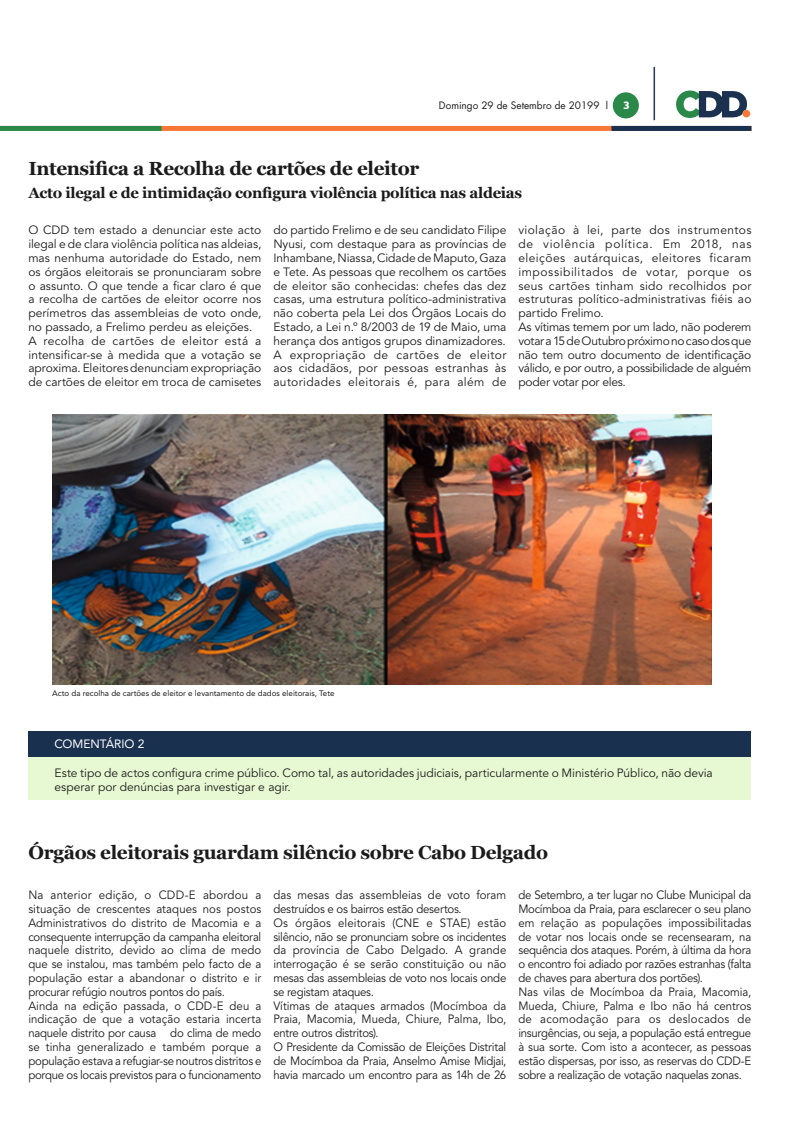
<style>
.page{position:relative;width:794px;height:1134px;background:#fff}
.page>*{position:absolute;margin:0;border:0;box-sizing:border-box;transform-origin:0 0}
.t1{font:700 19px "Georgia";letter-spacing:-.02em;color:#1c1b1c}
.t2{font:700 15px "Georgia";letter-spacing:-.02em;color:#1c1b1c}
.t3{font:12px/13.8px "Avenir LT Std";letter-spacing:-.01em;color:#1c1b1c;text-align:justify}
.t4{font:12px/13.8px "Avenir LT Std";letter-spacing:-.01em;color:#1c1b1c;text-align:justify;scale:.95 1}
.t5{font:12px/13.8px "Avenir LT Std";letter-spacing:-.01em;color:#1c1b1c;text-align:justify;scale:.96 1}
.t6{font:12px "Avenir LT Std";letter-spacing:-.005em;color:#fff}
.t7{font:10px "Futura LT";color:#1c1b1c}
.t8{font:700 10px "Popular";color:#fff}
.No_Spacing{font:8px "Avenir";color:#1c1b1c}
</style>
<div class="page">
<div style="left:0;top:126px;width:751px;height:5px;background:#f77737"></div>
<div style="left:0;top:126px;width:162px;height:5px;background:#2a8849"></div>
<div style="left:611px;top:126px;width:140px;height:5px;background:#19304f"></div>
<div style="left:613px;top:92px;width:26px;height:26px;background:#2a8849;border-radius:50%"></div>
<svg style="left:676px;top:91px;width:74px;height:27px"></svg>
<img style="left:653px;top:66px;width:3px;height:55px">
<div style="left:28px;top:731px;width:723px;height:69px;background:#e7f9d2"></div>
<div style="left:28px;top:731px;width:723px;height:26px;background:#19304f"></div>
<img style="left:52px;top:414px;width:659px;height:270px">
<p class="t7" style="left:439px;top:99px;width:171px">Domingo 29 de Setembro de 20199 l</p>
<p class="t8" style="left:623px;top:98px;width:7px">3</p>
<p class="t1" style="left:28px;top:156px;width:392px">Intensifica a Recolha de cartões de eleitor</p>
<p class="t2" style="left:28px;top:183px;width:495px">Acto ilegal e de intimidação configura violência política nas aldeias</p>
<p class="t3" style="left:28px;top:224px;width:234px">O CDD tem estado a denunciar este acto ilegal e de clara violência política nas aldeias, mas nenhuma autoridade do Estado, nem os órgãos eleitorais se pronunciaram sobre o assunto. O que tende a ficar claro é que a recolha de cartões de eleitor ocorre nos perímetros das assembleias de voto onde, no passado, a Frelimo perdeu as eleições.</p>
<p class="t3" style="left:28px;top:334px;width:234px">A recolha de cartões de eleitor está a intensificar-se à medida que a votação se aproxima. Eleitores denunciam expropriação de cartões de eleitor em troca de camisetes</p>
<p class="t3" style="left:273px;top:224px;width:234px">do partido Frelimo e de seu candidato Filipe Nyusi, com destaque para as províncias de Inhambane, Niassa, Cidade de Maputo, Gaza e Tete. As pessoas que recolhem os cartões de eleitor são conhecidas: chefes das dez casas, uma estrutura político-administrativa não coberta pela Lei dos Órgãos Locais do Estado, a Lei n.º 8/2003 de 19 de Maio, uma herança dos antigos grupos dinamizadores.</p>
<p class="t3" style="left:273px;top:348px;width:234px">A expropriação de cartões de eleitor aos cidadãos, por pessoas estranhas às autoridades eleitorais é, para além de</p>
<p class="t3" style="left:518px;top:224px;width:234px">violação à lei, parte dos instrumentos de violência política. Em 2018, nas eleições autárquicas, eleitores ficaram impossibilitados de votar, porque os seus cartões tinham sido recolhidos por estruturas político-administrativas fiéis ao partido Frelimo.</p>
<p class="t3" style="left:518px;top:320px;width:234px">As vítimas temem por um lado, não poderem votar a 15 de Outubro próximo no caso dos que não tem outro documento de identificação válido, e por outro, a possibilidade de alguém poder votar por eles.</p>
<p class="No_Spacing" style="left:52px;top:689px;width:284px">Acto da recolha de cartões de eleitor e levantamento de dados eleitorais, Tete</p>
<p class="t6" style="left:55px;top:736px;width:91px">COMENTÁRIO 2</p>
<p class="t3" style="left:55px;top:766px;width:659px">Este tipo de actos configura crime público. Como tal, as autoridades judiciais, particularmente o Ministério Público, não devia esperar por denúncias para investigar e agir.</p>
<p class="t1" style="left:28px;top:840px;width:521px">Órgãos eleitorais guardam silêncio sobre Cabo Delgado</p>
<p class="t5" style="left:28px;top:888px;width:244px">Na anterior edição, o CDD-E abordou a situação de crescentes ataques nos postos Administrativos do distrito de Macomia e a consequente interrupção da campanha eleitoral naquele distrito, devido ao clima de medo que se instalou, mas também pelo facto de a população estar a abandonar o distrito e ir procurar refúgio noutros pontos do país.</p>
<p class="t4" style="left:28px;top:999px;width:247px">Ainda na edição passada, o CDD-E deu a indicação de que a votação estaria incerta naquele distrito por causa do clima de medo se tinha generalizado e também porque a população estava a refugiar-se noutros distritos e porque os locais previstos para o funcionamento</p>
<p class="t4" style="left:273px;top:888px;width:247px">das mesas das assembleias de voto foram destruídos e os bairros estão desertos.</p>
<p class="t4" style="left:273px;top:916px;width:247px">Os órgãos eleitorais (CNE e STAE) estão silêncio, não se pronunciam sobre os incidentes da província de Cabo Delgado. A grande interrogação é se serão constituição ou não mesas das assembleias de voto nos locais onde se registam ataques.</p>
<p class="t4" style="left:273px;top:999px;width:247px">Vítimas de ataques armados (Mocímboa da Praia, Macomia, Mueda, Chiure, Palma, Ibo, entre outros distritos).</p>
<p class="t4" style="left:273px;top:1040px;width:247px">O Presidente da Comissão de Eleições Distrital de Mocímboa da Praia, Anselmo Amise Midjai, havia marcado um encontro para as 14h de 26</p>
<p class="t4" style="left:518px;top:888px;width:247px">de Setembro, a ter lugar no Clube Municipal da Mocímboa da Praia, para esclarecer o seu plano em relação as populações impossibilitadas de votar nos locais onde se recensearam, na sequência dos ataques. Porém, à última da hora o encontro foi adiado por razões estranhas (falta de chaves para abertura dos portões).</p>
<p class="t4" style="left:518px;top:985px;width:247px">Nas vilas de Mocímboa da Praia, Macomia, Mueda, Chiure, Palma e Ibo não há centros de acomodação para os deslocados de insurgências, ou seja, a população está entregue à sua sorte. Com isto a acontecer, as pessoas estão dispersas, por isso, as reservas do CDD-E sobre a realização de votação naquelas zonas.</p>
</div>
